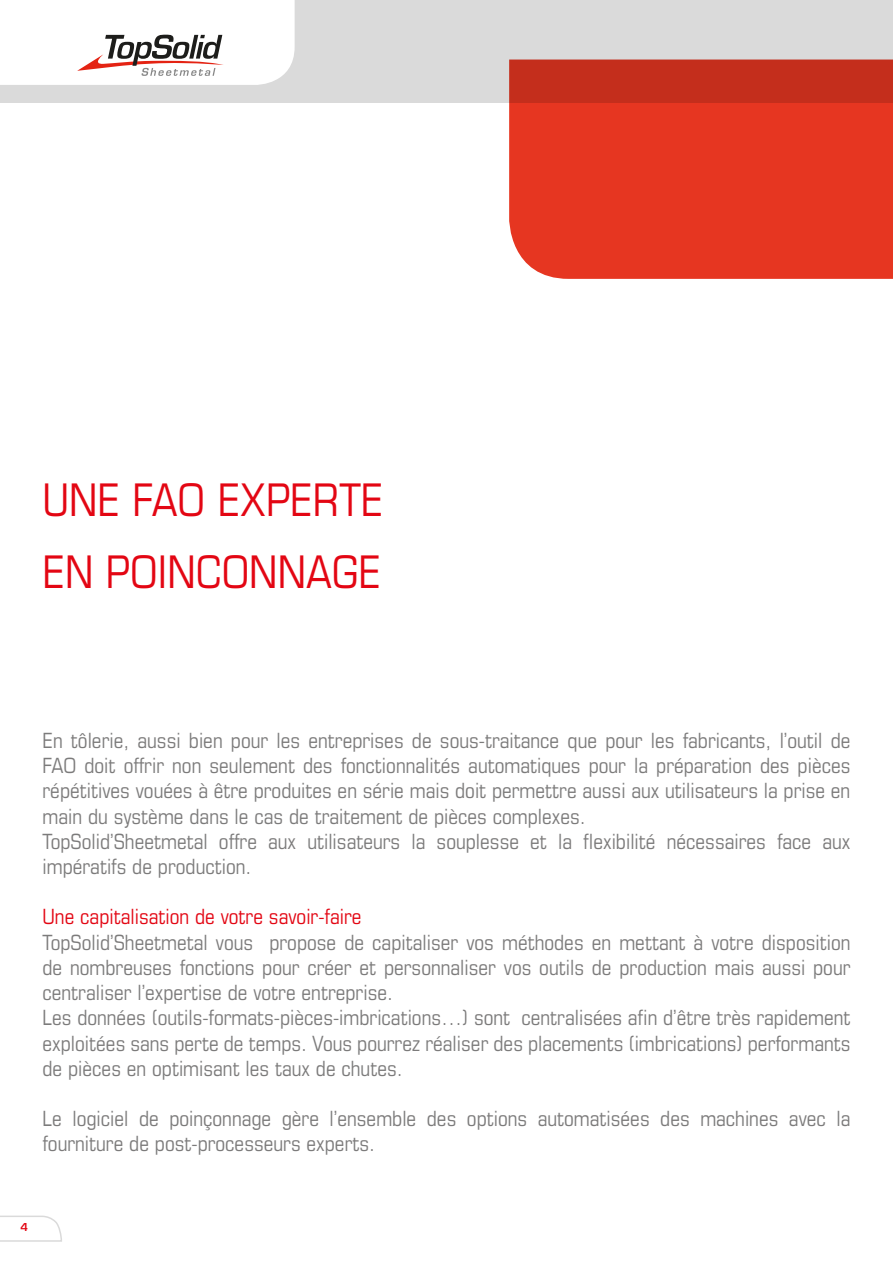
<style>
.page{position:relative;width:893px;height:1263px;background:#fff}
.page>*{position:absolute;margin:0;border:0;box-sizing:border-box;transform-origin:0 0}
.t1{font:condensed 45px/72px "Eurostile";color:#e30613}
.t2{font:condensed 21px/25.2px "Eurostile";color:#7c7b7b}
.t3{font:condensed 21px "Eurostile";color:#e30613}
.t4{font:700 12px "Eurostile";color:#e30613}
</style>
<div class="page">
<div style="left:0;top:0;width:893px;height:102px;background:#dadada"></div>
<svg style="left:0;top:1215px;width:62px;height:27px"></svg>
<svg style="left:509px;top:60px;width:384px;height:219px;background:#df3622"></svg>
<svg style="left:0;top:0;width:295px;height:85px;background:#f1eded"></svg>
<h1 class="t1" style="left:43px;top:463px;width:342px">UNE FAO EXPERTE<br>EN POINCONNAGE</h1>
<p class="t2" style="left:43px;top:728px;width:809px">En tôlerie, aussi bien pour les entreprises de sous-traitance que pour les fabricants, l’outil de FAO doit offrir non seulement des fonctionnalités automatiques pour la préparation des pièces répétitives vouées à être produites en série mais doit permettre aussi aux utilisateurs la prise en main du système dans le cas de traitement de pièces complexes.<br>TopSolid’Sheetmetal offre aux utilisateurs la souplesse et la flexibilité nécessaires face aux impératifs de production.</p>
<p class="t3" style="left:43px;top:904px;width:321px">Une capitalisation de votre savoir-faire</p>
<p class="t2" style="left:43px;top:929px;width:809px">TopSolid’Sheetmetal vous propose de capitaliser vos méthodes en mettant à votre disposition de nombreuses fonctions pour créer et personnaliser vos outils de production mais aussi pour centraliser l’expertise de votre entreprise.<br>Les données (outils-formats-pièces-imbrications…) sont centralisées afin d’être très rapidement exploitées sans perte de temps. Vous pourrez réaliser des placements (imbrications) performants de pièces en optimisant les taux de chutes.</p>
<p class="t2" style="left:43px;top:1106px;width:809px">Le logiciel de poinçonnage gère l’ensemble des options automatisées des machines avec la fourniture de post-processeurs experts.</p>
<p class="t4" style="left:20px;top:1220px;width:9px">4</p>
</div>
